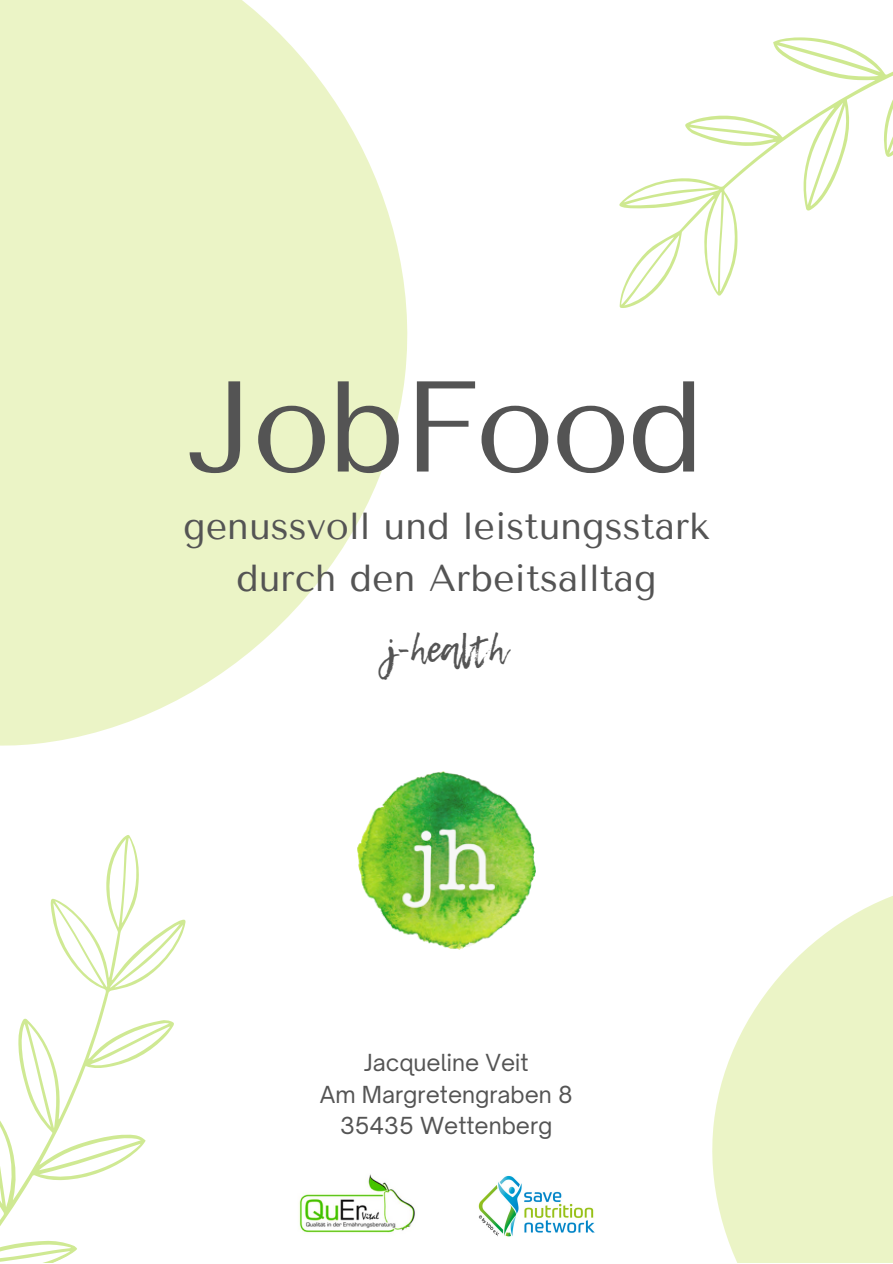
<style>
.page{position:relative;width:893px;height:1264px;background:#fff}
.page>*{position:absolute;margin:0;border:0;box-sizing:border-box;transform-origin:0 0}
.t1{font:128.7px "Tenor Sans";letter-spacing:-.03em;color:#545454}
.t2{font:37.5px/51.8px "Tenor Sans";color:#545454;text-align:center}
.t3{font:37.5px "Lemon Tuesday";letter-spacing:-.03em;color:#545454}
.t4{font:22.5px/31.5px "Open Sauce One";color:#545454;text-align:center}
</style>
<div class="page">
<svg style="left:0;top:0;width:408px;height:746px;fill:#ebf4c6"></svg>
<svg style="left:712px;top:896px;width:180px;height:366px;fill:#ebf4c6"></svg>
<svg style="left:0;top:835px;width:186px;height:427px"></svg>
<img style="left:357px;top:771px;width:179px;height:179px">
<svg style="left:619px;top:37px;width:273px;height:271px"></svg>
<img style="left:299px;top:1174px;width:117px;height:59px">
<img style="left:478px;top:1175px;width:117px;height:62px">
<h1 class="t1" style="left:188px;top:353px;width:517px">JobFood</h1>
<p class="t2" style="left:183px;top:500px;width:528px">genussvoll und leistungsstark durch den Arbeitsalltag</p>
<p class="t3" style="left:386px;top:621px;width:121px">j-health</p>
<p class="t4" style="left:320px;top:1047px;width:254px">Jacqueline Veit<br>Am Margretengraben 8<br>35435 Wettenberg</p>
</div>
